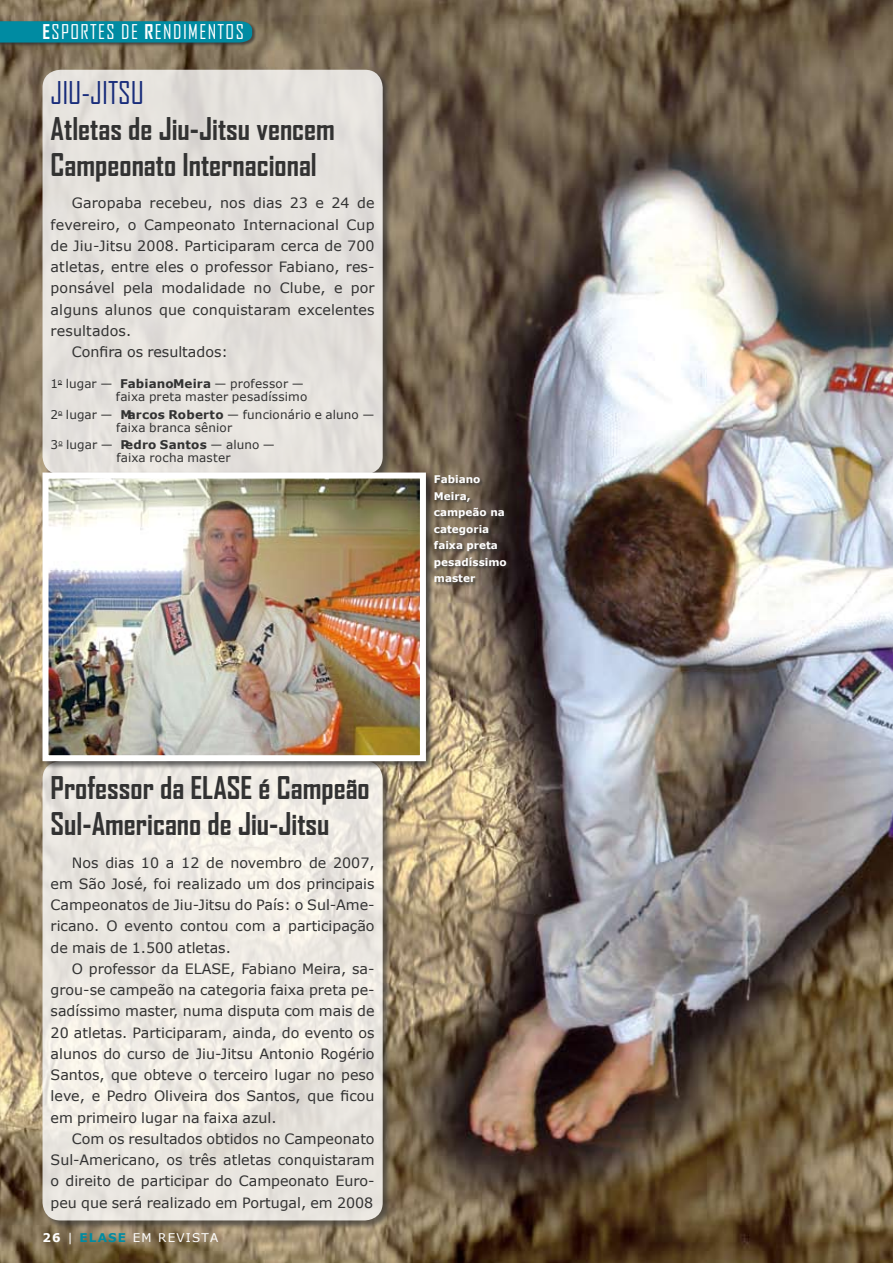
<style>
.page{position:relative;width:893px;height:1263px;background:#fff}
.page>*{position:absolute;margin:0;border:0;box-sizing:border-box;transform-origin:0 0}
.t1{font:700 30px/36px "Agency FB";color:#323232}
.t2{font:30px "Agency FB";color:#182c7b}
.t3{font:19.5px "Agency FB";letter-spacing:.07em;color:#fff}
.t4{font:14.25px/21.3px "Verdana";letter-spacing:.01em;color:#323232;text-align:justify}
.t5{font:12px/13.2px "Verdana";letter-spacing:.01em;color:#323232}
.t6{font:700 12px "Verdana";letter-spacing:.1em;color:#008ba2}
.t7{font:12px "Verdana";color:#fff}
.t8{font:700 10.5px/16.5px "Verdana";color:#fff}
.s1{font-weight:700}
.s2{color:#fff}
.s3{font-weight:400;color:#fff}
</style>
<div class="page">
<img style="left:0;top:0;width:893px;height:1263px">
<div style="left:0;top:20px;width:258px;height:28px;background:#323232;opacity:.75"></div>
<svg style="left:0;top:21px;width:252px;height:22px;background:#03889e"></svg>
<div style="left:41px;top:68px;width:352px;height:416px;background:#323232;opacity:.75"></div>
<div style="left:43px;top:70px;width:340px;height:404px;background:#e4e1dd;border-radius:18px"></div>
<div style="left:41px;top:760px;width:352px;height:470px;background:#323232;opacity:.75"></div>
<svg style="left:43px;top:761px;width:340px;height:459px;background:#ebe7e1"></svg>
<div style="left:42px;top:472px;width:394px;height:299px;background:#323232;opacity:.75"></div>
<img style="left:50px;top:479px;width:369px;height:275px">
<div style="left:43px;top:472px;width:383px;height:289px;border:6px solid #fff"></div>
<div style="left:433px;top:474px;width:79px;height:114px;background:#323232;opacity:.85"></div>
<h2 class="t3" style="left:43px;top:20px;width:203px"><span class="s1">e</span>SPORTES DE <span class="s1">R</span>ENDIMENTOS</h2>
<h1 class="t2" style="left:51px;top:74px;width:95px">JIU-JITSU</h1>
<h1 class="t1" style="left:51px;top:110px;width:286px">Atletas de Jiu-Jitsu vencem<br>Campeonato Internacional</h1>
<p class="t4" style="left:72px;top:192px;width:304px">Garopaba recebeu, nos dias 23 e 24 de</p>
<p class="t4" style="left:51px;top:213px;width:326px">fevereiro, o Campeonato Internacional Cup</p>
<p class="t4" style="left:51px;top:235px;width:326px">de Jiu-Jitsu 2008. Participaram cerca de 700</p>
<p class="t4" style="left:51px;top:256px;width:325px">atletas, entre eles o professor Fabiano, res-</p>
<p class="t4" style="left:51px;top:277px;width:326px">ponsável pela modalidade no Clube, e por</p>
<p class="t4" style="left:51px;top:298px;width:326px">alguns alunos que conquistaram excelentes</p>
<p class="t4" style="left:51px;top:320px;width:82px">resultados.</p>
<p class="t4" style="left:72px;top:341px;width:158px">Confira os resultados:</p>
<p class="t5" style="left:116px;top:376px;width:193px;text-indent:-65px">1<sup>o</sup> lugar — <span class="s1">Fabiano Meira</span> — professor — faixa preta master pesadíssimo</p>
<p class="t5" style="left:116px;top:407px;width:260px;text-indent:-66px">2<sup>o</sup> lugar — <span class="s1">Marcos Roberto</span> — funcionário e aluno — faixa branca sênior</p>
<p class="t5" style="left:116px;top:438px;width:160px;text-indent:-66px">3<sup>o</sup> lugar — <span class="s1">Pedro Santos</span> — aluno — faixa rocha master</p>
<p class="t8" style="left:434px;top:471px;width:74px">Fabiano<br>Meira, campeão na categoria faixa preta pesadíssimo master</p>
<h1 class="t1" style="left:51px;top:769px;width:321px">Professor da ELASE é Campeão<br>Sul-Americano de Jiu-Jitsu</h1>
<p class="t4" style="left:51px;top:851px;width:326px;text-indent:21px">Nos dias 10 a 12 de novembro de 2007, em São José, foi realizado um dos principais Campeonatos de Jiu-Jitsu do País: o Sul-Ame&shy;ricano. O evento contou com a participação de mais de 1.500 atletas.</p>
<p class="t4" style="left:51px;top:957px;width:325px;text-indent:21px">O professor da ELASE, Fabiano Meira, sa&shy;grou-se campeão na categoria faixa preta pe&shy;sadíssimo master, numa disputa com mais de 20 atletas. Participaram, ainda, do evento os alunos do curso de Jiu-Jitsu Antonio Rogério Santos, que obteve o terceiro lugar no peso leve, e Pedro Oliveira dos Santos, que ficou em primeiro lugar na faixa azul.</p>
<p class="t4" style="left:51px;top:1127px;width:326px;text-indent:21px">Com os resultados obtidos no Campeonato Sul-Americano, os três atletas conquistaram o direito de participar do Campeonato Euro&shy;peu que será realizado em Portugal, em 2008</p>
<p class="t6" style="left:43px;top:1230px;width:100px"><span class="s2">26</span> <span class="s3">|</span> elase <span class="s3">em</span></p>
<p class="t7" style="left:158px;top:1230px;width:37px">revista</p>
</div>
